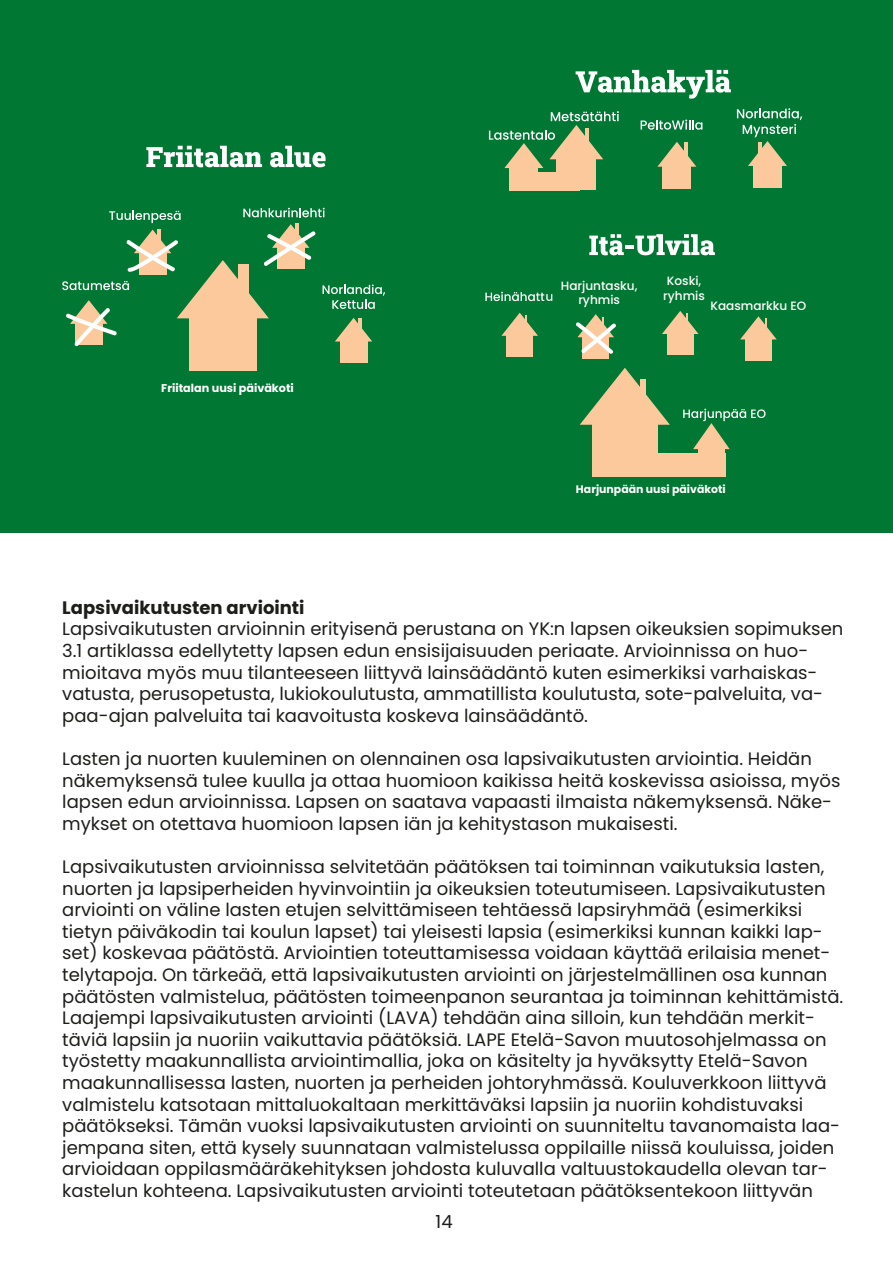
<style>
.page{position:relative;width:893px;height:1263px;background:#fff}
.page>*{position:absolute;margin:0;border:0;box-sizing:border-box;transform-origin:0 0}
.t1{font:18px/21.6px "Poppins";color:#1d1d1b}
.t2{font:700 18px "Poppins";color:#1d1d1b}
.t3{font:500 12.15px/14.5px "Poppins";color:#fff;text-align:center}
.t4{font:700 11.25px "Poppins";color:#fff}
.t5{font:700 10.95px "Poppins";color:#fff}
</style>
<div class="page">
<div style="left:0;top:0;width:893px;height:533px;background:#007732"></div>
<div style="left:340px;top:338px;width:27px;height:25px;background:#fbc99b"></div>
<div style="left:189px;top:310px;width:67px;height:61px;background:#fbc99b"></div>
<svg style="left:146px;top:146px;width:116px;height:21px"></svg>
<svg style="left:270px;top:146px;width:56px;height:21px"></svg>
<svg style="left:62px;top:208px;width:323px;height:138px"></svg>
<div style="left:510px;top:165px;width:28px;height:26px;background:#fbc99b"></div>
<div style="left:663px;top:163px;width:28px;height:26px;background:#fbc99b"></div>
<svg style="left:657px;top:142px;width:39px;height:25px"></svg>
<div style="left:753px;top:163px;width:29px;height:25px;background:#fbc99b"></div>
<div style="left:557px;top:155px;width:39px;height:35px;background:#fbc99b"></div>
<svg style="left:576px;top:70px;width:155px;height:29px"></svg>
<svg style="left:641px;top:120px;width:61px;height:10px"></svg>
<svg style="left:489px;top:111px;width:130px;height:57px"></svg>
<svg style="left:737px;top:108px;width:65px;height:58px"></svg>
<div style="left:527px;top:172px;width:52px;height:19px;background:#fbc99b"></div>
<div style="left:667px;top:331px;width:26px;height:24px;background:#fbc99b"></div>
<div style="left:745px;top:336px;width:27px;height:24px;background:#fbc99b"></div>
<div style="left:582px;top:334px;width:27px;height:24px;background:#fbc99b"></div>
<svg style="left:589px;top:234px;width:126px;height:21px"></svg>
<div style="left:592px;top:417px;width:66px;height:59px;background:#fbc99b"></div>
<svg style="left:580px;top:368px;width:90px;height:57px"></svg>
<svg style="left:485px;top:292px;width:67px;height:9px"></svg>
<div style="left:506px;top:333px;width:27px;height:24px;background:#fbc99b"></div>
<div style="left:699px;top:449px;width:26px;height:27px;background:#fbc99b"></div>
<svg style="left:683px;top:409px;width:83px;height:40px"></svg>
<div style="left:635px;top:453px;width:90px;height:23px;background:#fbc99b"></div>
<div style="left:238px;top:265px;width:11px;height:29px;background:#fbc99b"></div>
<hr style="left:358px;top:318px;width:4px;height:17px;background:#fbc99b">
<svg style="left:501px;top:313px;width:37px;height:23px"></svg>
<svg style="left:576px;top:314px;width:40px;height:40px"></svg>
<svg style="left:662px;top:311px;width:36px;height:23px"></svg>
<svg style="left:740px;top:316px;width:37px;height:23px"></svg>
<div style="left:640px;top:379px;width:6px;height:19px;background:#fbc99b"></div>
<hr style="left:585px;top:128px;width:4px;height:18px;background:#fbc99b">
<hr style="left:684px;top:142px;width:4px;height:18px;background:#fbc99b">
<hr style="left:758px;top:142px;width:4px;height:18px;background:#fbc99b">
<hr style="left:296px;top:223px;width:3px;height:17px;background:#fbc99b">
<hr style="left:157px;top:229px;width:4px;height:16px;background:#fbc99b">
<p class="t4" style="left:161px;top:382px;width:134px">Friitalan uusi päiväkoti</p>
<p class="t3" style="left:561px;top:278px;width:78px">Harjuntasku, ryhmis</p>
<p class="t3" style="left:663px;top:274px;width:43px">Koski, ryhmis</p>
<p class="t3" style="left:710px;top:298px;width:98px">Kaasmarkku EO</p>
<p class="t5" style="left:576px;top:483px;width:151px">Harjunpään uusi päiväkoti</p>
<p class="t2" style="left:62px;top:597px;width:244px">Lapsivaikutusten arviointi</p>
<p class="t1" style="left:62px;top:618px;width:783px">Lapsivaikutusten arvioinnin erityisenä perustana on YK:n lapsen oikeuksien sopimuksen 3.1 artiklassa edellytetty lapsen edun ensisijaisuuden periaate. Arvioinnissa on huo&shy;mioitava myös muu tilanteeseen liittyvä lainsäädäntö kuten esimerkiksi varhaiskas&shy;vatusta, perusopetusta, lukiokoulutusta, ammatillista koulutusta, sote-palveluita, va&shy;paa-ajan palveluita tai kaavoitusta koskeva lainsäädäntö.</p>
<p class="t1" style="left:62px;top:748px;width:780px">Lasten ja nuorten kuuleminen on olennainen osa lapsivaikutusten arviointia. Heidän näkemyksensä tulee kuulla ja ottaa huomioon kaikissa heitä koskevissa asioissa, myös lapsen edun arvioinnissa. Lapsen on saatava vapaasti ilmaista näkemyksensä. Näke&shy;mykset on otettava huomioon lapsen iän ja kehitystason mukaisesti.</p>
<p class="t1" style="left:62px;top:856px;width:782px">Lapsivaikutusten arvioinnissa selvitetään päätöksen tai toiminnan vaikutuksia lasten, nuorten ja lapsiperheiden hyvinvointiin ja oikeuksien toteutumiseen. Lapsivaikutusten arviointi on väline lasten etujen selvittämiseen tehtäessä lapsiryhmää (esimerkiksi tietyn päiväkodin tai koulun lapset) tai yleisesti lapsia (esimerkiksi kunnan kaikki lap&shy;set) koskevaa päätöstä. Arviointien toteuttamisessa voidaan käyttää erilaisia menet&shy;telytapoja. On tärkeää, että lapsivaikutusten arviointi on järjestelmällinen osa kunnan päätösten valmistelua, päätösten toimeenpanon seurantaa ja toiminnan kehittämistä.<br>Laajempi lapsivaikutusten arviointi (LAVA) tehdään aina silloin, kun tehdään merkit&shy;täviä lapsiin ja nuoriin vaikuttavia päätöksiä. LAPE Etelä-Savon muutosohjelmassa on työstetty maakunnallista arviointimallia, joka on käsitelty ja hyväksytty Etelä-Savon maakunnallisessa lasten, nuorten ja perheiden johtoryhmässä. Kouluverkkoon liittyvä valmistelu katsotaan mittaluokaltaan merkittäväksi lapsiin ja nuoriin kohdistuvaksi päätökseksi. Tämän vuoksi lapsivaikutusten arviointi on suunniteltu tavanomaista laa&shy;jempana siten, että kysely suunnataan valmistelussa oppilaille niissä kouluissa, joiden arvioidaan oppilasmääräkehityksen johdosta kuluvalla valtuustokaudella olevan tar&shy;kastelun kohteena. Lapsivaikutusten arviointi toteutetaan päätöksentekoon liittyvän</p>
<p class="t1" style="left:436px;top:1211px;width:19px">14</p>
</div>
